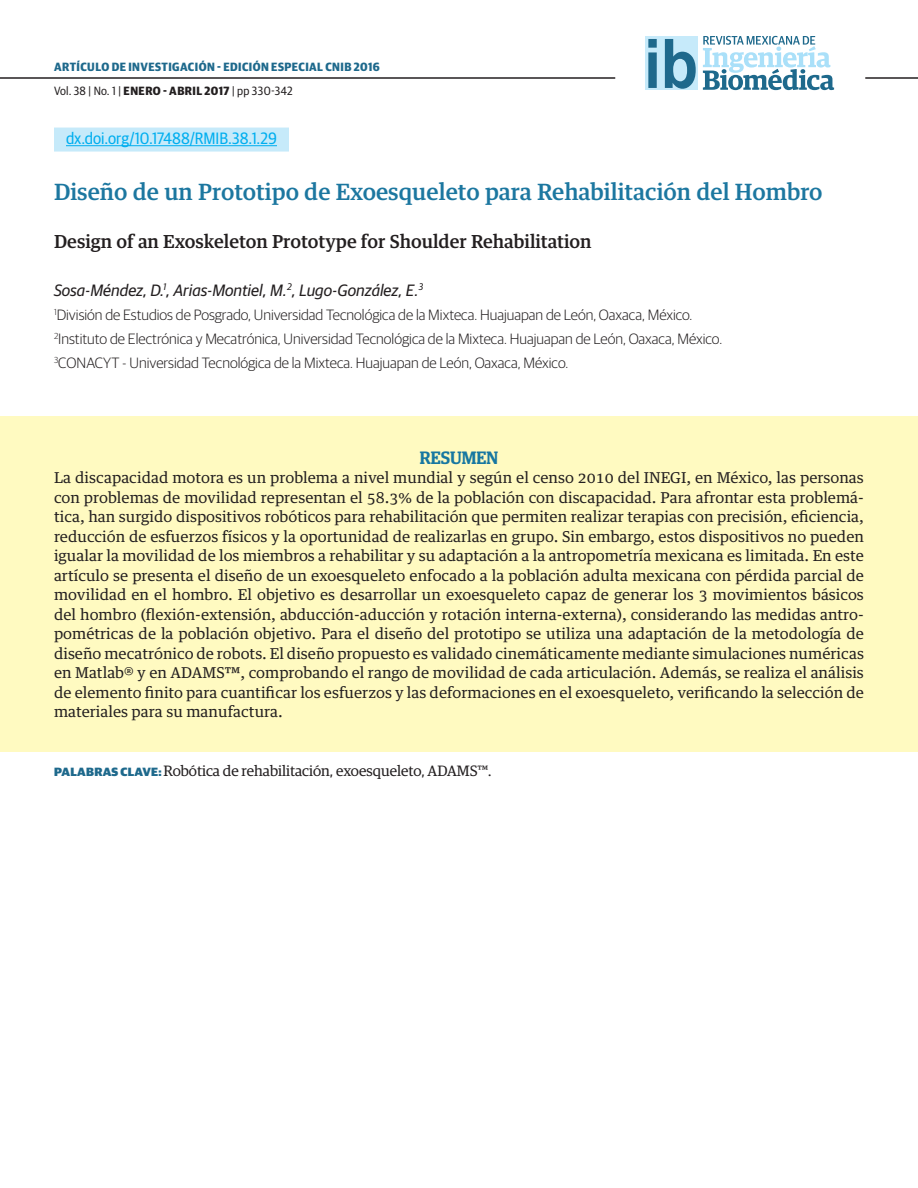
<style>
.page{position:relative;width:918px;height:1188px;background:#fff}
.page>*{position:absolute;margin:0;border:0;box-sizing:border-box;transform-origin:0 0}
.t1{font:700 68.4px "Arial Narrow";color:#1e698c;scale:1.08 1}
.Cabeza_Art_Inv_-EN{font:500 22.5px "Guardian Egyptian Text";color:#1c77a0}
.Sub_Cabeza_Art_Inv{font:500 18px "Guardian Egyptian Text";color:#231f20}
.Subcabeza{font:500 18px "Guardian Egyptian Display";color:#1777a1}
.Art_Inv_Autor{font:italic 16.5px "Guardian Sans";color:#231f20}
.Clave_DOI{font:16.5px "Guardian Sans Narrow";color:#00aeef}
.Art_Inv_Resumen_-EN{font:15px/19.5px "Guardian Egyptian Text";color:#231f20;text-align:justify}
.Art_Inv_Autor_Datos{font:300 15px "Guardian Sans";color:#231f20}
.Keywords{font:15px "Guardian Egyptian";color:#231f20}
.t2{font:700 12px/24px "Guardian Sans Narrow";letter-spacing:.04em;color:#1e698c}
.s1{font-weight:400;color:#231f20}
.s2{color:#231f20}
.s3{font-family:"Guardian Sans";font-weight:900;font-size:12px;color:#1e698c}
</style>
<div class="page">
<hr style="left:0;top:77px;width:615px;height:2px;background:#231f20">
<hr style="left:865px;top:77px;width:53px;height:2px;background:#231f20">
<div style="left:645px;top:36px;width:52px;height:54px;background:#c6eafa"></div>
<svg style="left:703px;top:36px;width:131px;height:54px"></svg>
<div style="left:0;top:416px;width:918px;height:336px;background:#fffac1"></div>
<div style="left:54px;top:128px;width:235px;height:24px;background:#c6eafa"></div>
<hr style="left:66px;top:145px;width:211px;height:1px;background:#00aeef">
<p class="t2" style="left:54px;top:54px;width:327px">ARTÍCULO DE INVESTIGACIÓN - EDICIÓN ESPECIAL CNIB 2016<br><span class="s1">Vol. 38 | No. 1 |</span> <span class="s2">ENERO - ABRIL 2017</span> <span class="s1">| pp 330-342</span></p>
<h1 class="t1" style="left:644px;top:12px;width:52px">ib</h1>
<p class="Clave_DOI" style="left:66px;top:127px;width:213px">dx.doi.org/10.17488/RMIB.38.1.29</p>
<p class="Cabeza_Art_Inv_-EN" style="left:54px;top:173px;width:770px">Diseño de un Prototipo de Exoesqueleto para Rehabilitación del Hombro</p>
<p class="Sub_Cabeza_Art_Inv" style="left:54px;top:226px;width:539px">Design of an Exoskeleton Prototype for Shoulder Rehabilitation</p>
<p class="Art_Inv_Autor" style="left:54px;top:278px;width:371px">Sosa-Méndez, D.<sup>1</sup>, Arias-Montiel, M.<sup>2</sup>, Lugo-González, E.<sup>3</sup></p>
<p class="Art_Inv_Autor_Datos" style="left:54px;top:304px;width:640px"><sup>1</sup>División de Estudios de Posgrado, Universidad Tecnológica de la Mixteca. Huajuapan de León, Oaxaca, México.</p>
<p class="Art_Inv_Autor_Datos" style="left:54px;top:328px;width:670px"><sup>2</sup>Instituto de Electrónica y Mecatrónica, Universidad Tecnológica de la Mixteca. Huajuapan de León, Oaxaca, México.</p>
<p class="Art_Inv_Autor_Datos" style="left:54px;top:352px;width:516px"><sup>3</sup>CONACYT - Universidad Tecnológica de la Mixteca. Huajuapan de León, Oaxaca, México.</p>
<p class="Subcabeza" style="left:420px;top:447px;width:80px">RESUMEN</p>
<p class="Art_Inv_Resumen_-EN" style="left:54px;top:466px;width:812px">La discapacidad motora es un problema a nivel mundial y según el censo 2010 del INEGI, en México, las personas con problemas de movilidad representan el 58.3% de la población con discapacidad. Para afrontar esta problemá&shy;tica, han surgido dispositivos robóticos para rehabilitación que permiten realizar terapias con precisión, eficiencia, reducción de esfuerzos físicos y la oportunidad de realizarlas en grupo. Sin embargo, estos dispositivos no pueden igualar la movilidad de los miembros a rehabilitar y su adaptación a la antropometría mexicana es limitada. En este artículo se presenta el diseño de un exoesqueleto enfocado a la población adulta mexicana con pérdida parcial de movilidad en el hombro. El objetivo es desarrollar un exoesqueleto capaz de generar los 3 movimientos básicos del hombro (flexión-extensión, abducción-aducción y rotación interna-externa), considerando las medidas antro&shy;pométricas de la población objetivo. Para el diseño del prototipo se utiliza una adaptación de la metodología de diseño mecatrónico de robots. El diseño propuesto es validado cinemáticamente mediante simulaciones numéricas en Matlab® y en ADAMS™, comprobando el rango de movilidad de cada articulación. Además, se realiza el análisis de elemento finito para cuantificar los esfuerzos y las deformaciones en el exoesqueleto, verificando la selección de materiales para su manufactura.</p>
<p class="Keywords" style="left:54px;top:760px;width:439px"><span class="s3">PALABRAS CLAVE:</span> Robótica de rehabilitación, exoesqueleto, ADAMS™.</p>
</div>
